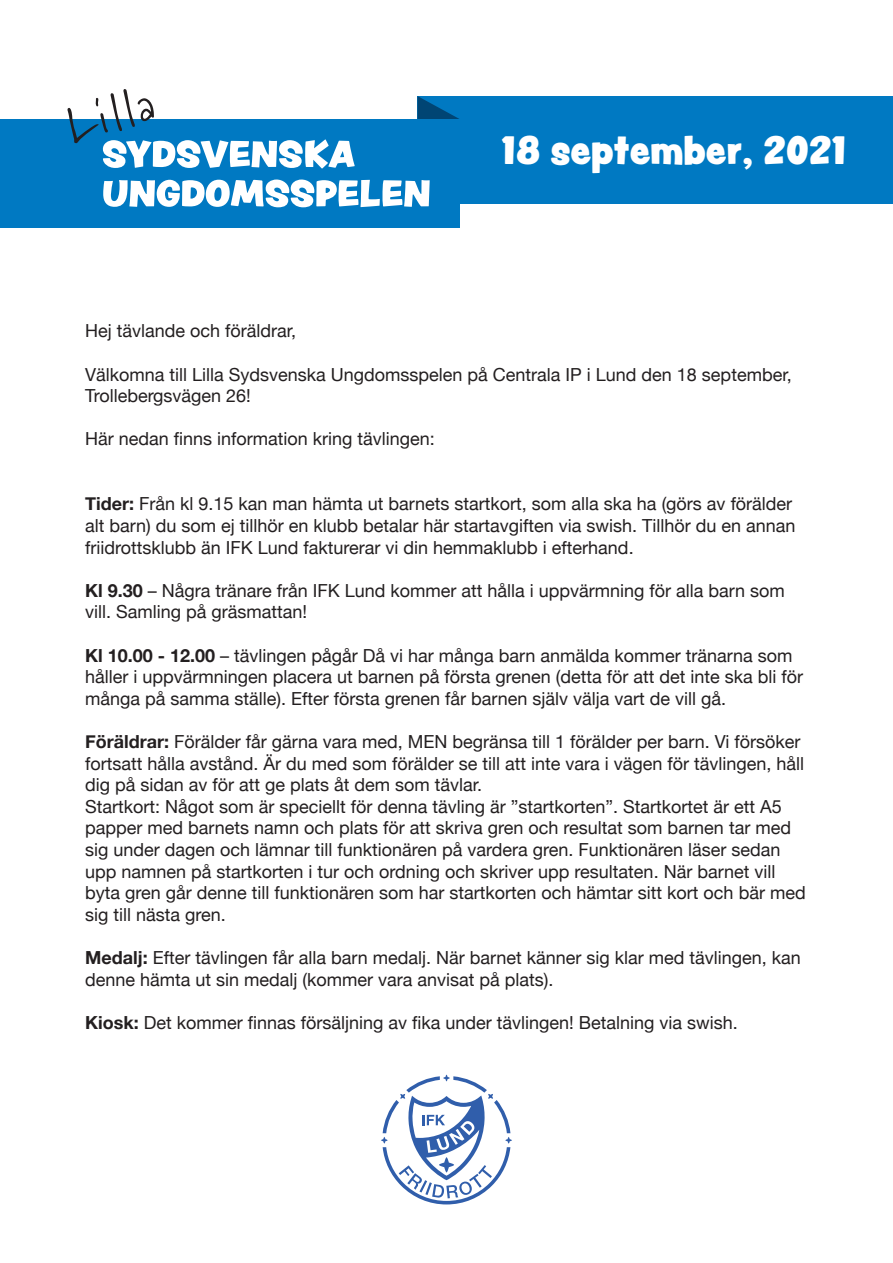
<style>
.page{position:relative;width:893px;height:1263px;background:#fff}
.page>*{position:absolute;margin:0;border:0;box-sizing:border-box;transform-origin:0 0}
.t1{font:49.5px "Marydale";color:#231f20}
.t2{font:34.8px "Peachy Keen JF";color:#fff}
.t3{font:18px/21.6px "Helvetica Neue";color:#231f20}
.s1{font-weight:700}
</style>
<div class="page">
<div style="left:417px;top:96px;width:476px;height:107px;background:#0079c2"></div>
<svg style="left:417px;top:96px;width:42px;height:23px"></svg>
<div style="left:0;top:119px;width:459px;height:108px;background:#0079c2"></div>
<svg style="left:103px;top:139px;width:252px;height:30px"></svg>
<svg style="left:103px;top:180px;width:327px;height:27px"></svg>
<svg style="left:381px;top:1074px;width:131px;height:130px"></svg>
<p class="t1" style="left:59px;top:100px;width:90px;rotate:-18deg">Lilla</p>
<p class="t2" style="left:501px;top:123px;width:347px">18 september, 2021</p>
<p class="t3" style="left:85px;top:321px;width:213px">Hej tävlande och föräldrar,</p>
<p class="t3" style="left:85px;top:364px;width:708px">Välkomna till Lilla Sydsvenska Ungdomsspelen på Centrala IP i Lund den 18 september,<br>Trollebergsvägen 26!</p>
<p class="t3" style="left:85px;top:429px;width:351px">Här nedan finns information kring tävlingen:</p>
<p class="t3" style="left:85px;top:494px;width:712px"><span class="s1">Tider:</span> Från kl 9.15 kan man hämta ut barnets startkort, som alla ska ha (görs av förälder alt barn) du som ej tillhör en klubb betalar här startavgiften via swish. Tillhör du en annan friidrottsklubb än IFK Lund fakturerar vi din hemmaklubb i efterhand.</p>
<p class="t3" style="left:85px;top:580px;width:701px"><span class="s1">Kl 9.30</span> – Några tränare från IFK Lund kommer att hålla i uppvärmning för alla barn som vill. Samling på gräsmattan!</p>
<p class="t3" style="left:85px;top:645px;width:720px"><span class="s1">Kl 10.00 - 12.00</span> – tävlingen pågår Då vi har många barn anmälda kommer tränarna som håller i uppvärmningen placera ut barnen på första grenen (detta för att det inte ska bli för många på samma ställe). Efter första grenen får barnen själv välja vart de vill gå.</p>
<p class="t3" style="left:85px;top:732px;width:721px"><span class="s1">Föräldrar:</span> Förälder får gärna vara med, MEN begränsa till 1 förälder per barn. Vi försöker fortsatt hålla avstånd. Är du med som förälder se till att inte vara i vägen för tävlingen, håll dig på sidan av för att ge plats åt dem som tävlar.</p>
<p class="t3" style="left:85px;top:796px;width:722px">Startkort: Något som är speciellt för denna tävling är ”startkorten”. Startkortet är ett A5 papper med barnets namn och plats för att skriva gren och resultat som barnen tar med sig under dagen och lämnar till funktionären på vardera gren. Funktionären läser sedan upp namnen på startkorten i tur och ordning och skriver upp resultaten. När barnet vill byta gren går denne till funktionären som har startkorten och hämtar sitt kort och bär med sig till nästa gren.</p>
<p class="t3" style="left:85px;top:948px;width:717px"><span class="s1">Medalj:</span> Efter tävlingen får alla barn medalj. När barnet känner sig klar med tävlingen, kan denne hämta ut sin medalj (kommer vara anvisat på plats).</p>
<p class="t3" style="left:85px;top:1012px;width:654px"><span class="s1">Kiosk:</span> Det kommer finnas försäljning av fika under tävlingen! Betalning via swish.</p>
</div>
